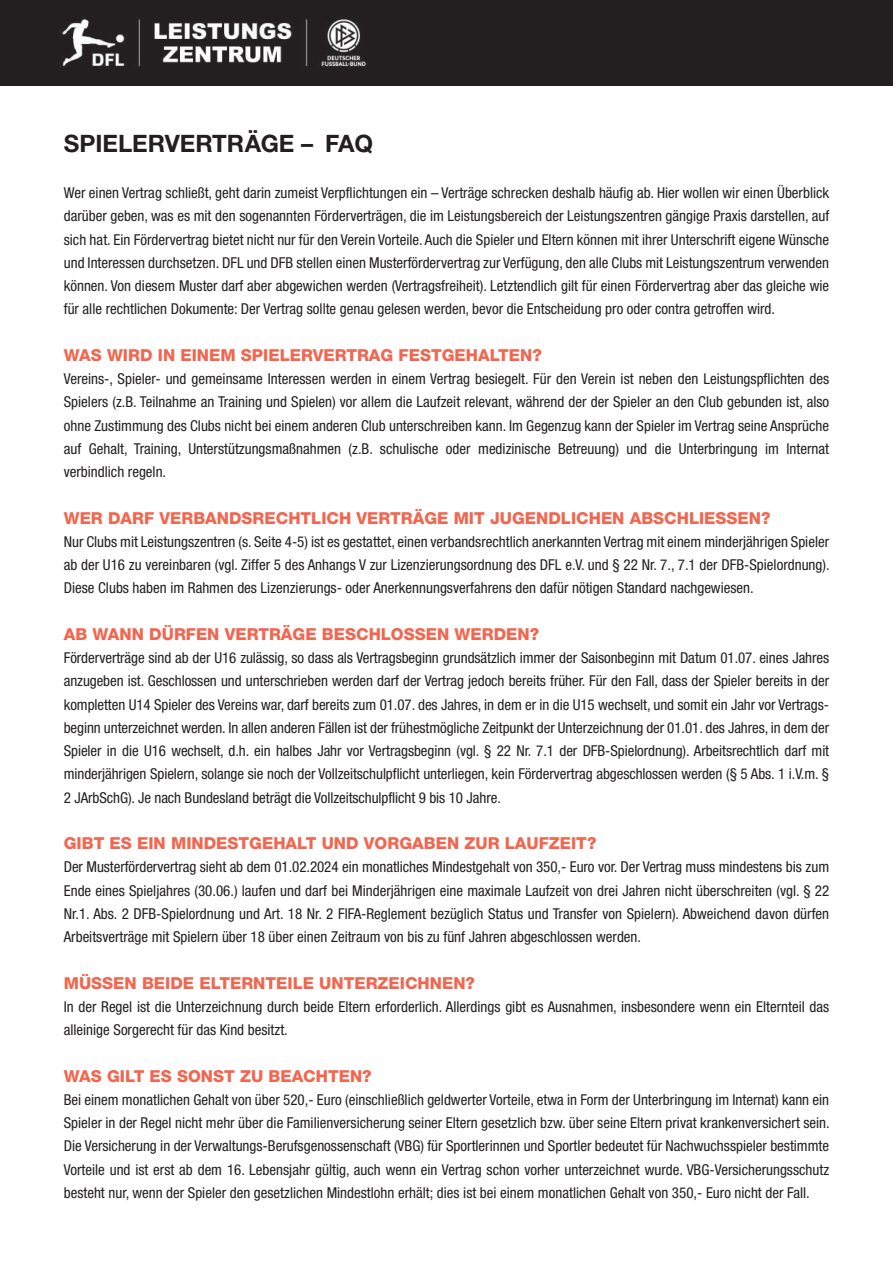
<style>
.page{position:relative;width:893px;height:1263px;background:#fff}
.page>*{position:absolute;margin:0;border:0;box-sizing:border-box;transform-origin:0 0}
.t1{font:700 24px "Helvetica Neue CE";color:#231f20}
.t2{font:800 16.5px "Helvetica Neue CE";color:#f2664f}
.t3{font:condensed 15px/23.2px "Helvetica Neue";color:#231f20;text-align:justify}
</style>
<div class="page">
<div style="left:0;top:0;width:893px;height:85px;background:#231f20"></div>
<img style="left:60px;top:19px;width:306px;height:49px">
<h1 class="t1" style="left:64px;top:135px;width:311px">SPIELERVERTRÄGE – FAQ</h1>
<p class="t3" style="left:64px;top:182px;width:767px">Wer einen Vertrag schließt, geht darin zumeist Verpflichtungen ein – Verträge schrecken deshalb häufig ab. Hier wollen wir einen Überblick darüber geben, was es mit den sogenannten Förderverträgen, die im Leistungsbereich der Leistungszentren gängige Praxis darstellen, auf sich hat. Ein Fördervertrag bietet nicht nur für den Verein Vorteile. Auch die Spieler und Eltern können mit ihrer Unterschrift eigene Wünsche und Interessen durchsetzen. DFL und DFB stellen einen Musterfördervertrag zur Verfügung, den alle Clubs mit Leistungszentrum verwenden können. Von diesem Muster darf aber abgewichen werden (Vertragsfreiheit). Letztendlich gilt für einen Fördervertrag aber das gleiche wie für alle rechtlichen Dokumente: Der Vertrag sollte genau gelesen werden, bevor die Entscheidung pro oder contra getroffen wird.</p>
<p class="t2" style="left:64px;top:349px;width:480px">WAS WIRD IN EINEM SPIELERVERTRAG FESTGEHALTEN?</p>
<p class="t3" style="left:64px;top:368px;width:767px">Vereins-, Spieler- und gemeinsame Interessen werden in einem Vertrag besiegelt. Für den Verein ist neben den Leistungspflichten des Spielers (z.B. Teilnahme an Training und Spielen) vor allem die Laufzeit relevant, während der der Spieler an den Club gebunden ist, also ohne Zustimmung des Clubs nicht bei einem anderen Club unterschreiben kann. Im Gegenzug kann der Spieler im Vertrag seine Ansprüche auf Gehalt, Training, Unterstützungsmaßnahmen (z.B. schulische oder medizinische Betreuung) und die Unterbringung im Internat verbindlich regeln.</p>
<p class="t2" style="left:64px;top:512px;width:708px">WER DARF VERBANDSRECHTLICH VERTRÄGE MIT JUGENDLICHEN ABSCHLIESSEN?</p>
<p class="t3" style="left:64px;top:531px;width:767px">Nur Clubs mit Leistungszentren (s. Seite 4-5) ist es gestattet, einen verbandsrechtlich anerkannten Vertrag mit einem minderjährigen Spieler ab der U16 zu vereinbaren (vgl. Ziffer 5 des Anhangs V zur Lizenzierungsordnung des DFL e.V. und § 22 Nr. 7., 7.1 der DFB-Spielordnung).<br>Diese Clubs haben im Rahmen des Lizenzierungs- oder Anerkennungsverfahrens den dafür nötigen Standard nachgewiesen.</p>
<p class="t2" style="left:64px;top:628px;width:477px">AB WANN DÜRFEN VERTRÄGE BESCHLOSSEN WERDEN?</p>
<p class="t3" style="left:64px;top:647px;width:767px">Förderverträge sind ab der U16 zulässig, so dass als Vertragsbeginn grundsätzlich immer der Saisonbeginn mit Datum 01.07. eines Jahres anzugeben ist. Geschlossen und unterschrieben werden darf der Vertrag jedoch bereits früher. Für den Fall, dass der Spieler bereits in der kompletten U14 Spieler des Vereins war, darf bereits zum 01.07. des Jahres, in dem er in die U15 wechselt, und somit ein Jahr vor Vertrags&shy;beginn unterzeichnet werden. In allen anderen Fällen ist der frühestmögliche Zeitpunkt der Unterzeichnung der 01.01. des Jahres, in dem der Spieler in die U16 wechselt, d.h. ein halbes Jahr vor Vertragsbeginn (vgl. § 22 Nr. 7.1 der DFB-Spielordnung). Arbeitsrechtlich darf mit minderjährigen Spielern, solange sie noch der Vollzeitschulpflicht unterliegen, kein Fördervertrag abgeschlossen werden (§ 5 Abs. 1 i.V.m. § 2 JArbSchG). Je nach Bundesland beträgt die Vollzeitschulpflicht 9 bis 10 Jahre.</p>
<p class="t2" style="left:64px;top:837px;width:534px">GIBT ES EIN MINDESTGEHALT UND VORGABEN ZUR LAUFZEIT?</p>
<p class="t3" style="left:64px;top:857px;width:767px">Der Musterfördervertrag sieht ab dem 01.02.2024 ein monatliches Mindestgehalt von 350,- Euro vor. Der Vertrag muss mindestens bis zum Ende eines Spieljahres (30.06.) laufen und darf bei Minderjährigen eine maximale Laufzeit von drei Jahren nicht überschreiten (vgl. § 22<br>Nr.1. Abs. 2 DFB-Spielordnung und Art. 18 Nr. 2 FIFA-Reglement bezüglich Status und Transfer von Spielern). Abweichend davon dürfen Arbeitsverträge mit Spielern über 18 über einen Zeitraum von bis zu fünf Jahren abgeschlossen werden.</p>
<p class="t2" style="left:64px;top:977px;width:413px">MÜSSEN BEIDE ELTERNTEILE UNTERZEICHNEN?</p>
<p class="t3" style="left:64px;top:996px;width:767px">In der Regel ist die Unterzeichnung durch beide Eltern erforderlich. Allerdings gibt es Ausnahmen, insbesondere wenn ein Elternteil das alleinige Sorgerecht für das Kind besitzt.</p>
<p class="t2" style="left:64px;top:1070px;width:309px">WAS GILT ES SONST ZU BEACHTEN?</p>
<p class="t3" style="left:64px;top:1089px;width:767px">Bei einem monatlichen Gehalt von über 520,- Euro (einschließlich geldwerter Vorteile, etwa in Form der Unterbringung im Internat) kann ein Spieler in der Regel nicht mehr über die Familienversicherung seiner Eltern gesetzlich bzw. über seine Eltern privat krankenversichert sein.<br>Die Versicherung in der Verwaltungs-Berufsgenossenschaft (VBG) für Sportlerinnen und Sportler bedeutet für Nachwuchsspieler bestimmte Vorteile und ist erst ab dem 16. Lebensjahr gültig, auch wenn ein Vertrag schon vorher unterzeichnet wurde. VBG-Versicherungsschutz besteht nur, wenn der Spieler den gesetzlichen Mindestlohn erhält; dies ist bei einem monatlichen Gehalt von 350,- Euro nicht der Fall.</p>
</div>
